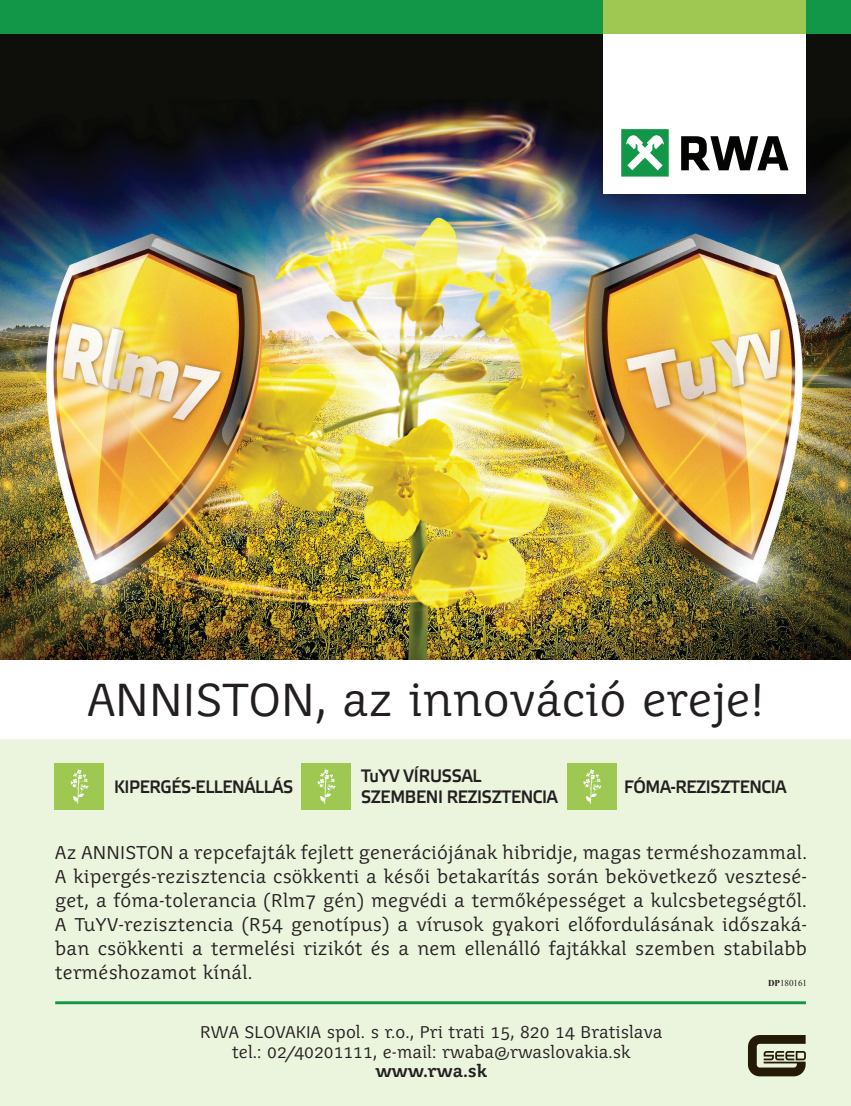
<style>
.page{position:relative;width:851px;height:1106px;background:#fff}
.page>*{position:absolute;margin:0;border:0;box-sizing:border-box;transform-origin:0 0}
.t1{font:45px "Juvenis";color:#231f20}
.t2{font:18px/24px "Juvenis";letter-spacing:.01em;color:#231f20;text-align:justify}
.t3{font:18px/21px "Etelka Medium Pro";letter-spacing:-.02em;color:#231f20;scale:.9 1}
.t4{font:16.5px/19.4px "Juvenis";color:#231f20;text-align:center}
.t5{font:700 16.5px "Juvenis";color:#231f20}
.t6{font:9px "Times New Roman";color:#231f20}
.s1{font-weight:700}
</style>
<div class="page">
<img style="left:0;top:33px;width:850px;height:626px">
<div style="left:0;top:0;width:850px;height:33px;background:#119747"></div>
<div style="left:603px;top:34px;width:202px;height:160px;background:#fff"></div>
<div style="left:603px;top:0;width:202px;height:33px;background:#9ec852"></div>
<svg style="left:681px;top:136px;width:107px;height:34px"></svg>
<svg style="left:621px;top:129px;width:47px;height:48px"></svg>
<div style="left:0;top:739px;width:850px;height:367px;background:#ebf4dd"></div>
<hr style="left:55px;top:1001px;width:750px;height:3px;background:#119747">
<svg style="left:748px;top:1035px;width:57px;height:41px"></svg>
<div style="left:55px;top:763px;width:49px;height:47px;background:#9ec852"></div>
<svg style="left:70px;top:769px;width:18px;height:35px"></svg>
<div style="left:302px;top:763px;width:49px;height:47px;background:#9ec852"></div>
<svg style="left:317px;top:769px;width:18px;height:35px"></svg>
<div style="left:567px;top:763px;width:49px;height:47px;background:#9ec852"></div>
<svg style="left:583px;top:769px;width:18px;height:35px"></svg>
<h1 class="t1" style="left:87px;top:671px;width:677px">ANNISTON, az innováció ereje!</h1>
<p class="t3" style="left:114px;top:777px;width:201px">KIPERGÉS-ELLENÁLLÁS</p>
<p class="t3" style="left:361px;top:766px;width:220px">TuYV VÍRUSSAL<br>SZEMBENI REZISZTENCIA</p>
<p class="t3" style="left:624px;top:777px;width:182px">FÓMA-REZISZTENCIA</p>
<p class="t2" style="left:55px;top:840px;width:753px">Az ANNISTON a repcefajták fejlett generációjának hibridje, magas terméshozammal.<br>A kipergés-rezisztencia csökkenti a késői betakarítás során bekövetkező vesztesé&shy;get, a fóma-tolerancia (Rlm7 gén) megvédi a termőképességet a kulcsbetegségtől.<br>A TuYV-rezisztencia (R54 genotípus) a vírusok gyakori előfordulásának időszaká&shy;ban csökkenti a termelési rizikót és a nem ellenálló fajtákkal szemben stabilabb terméshozamot kínál.</p>
<p class="t6" style="left:767px;top:976px;width:40px"><span class="s1">DP</span>180161</p>
<p class="t4" style="left:200px;top:1023px;width:464px">RWA SLOVAKIA spol. s r.o., Pri trati 15, 820 14 Bratislava tel.: 02/40201111, e-mail: rwaba@rwaslovakia.sk</p>
<p class="t5" style="left:375px;top:1060px;width:113px">www.rwa.sk</p>
</div>
